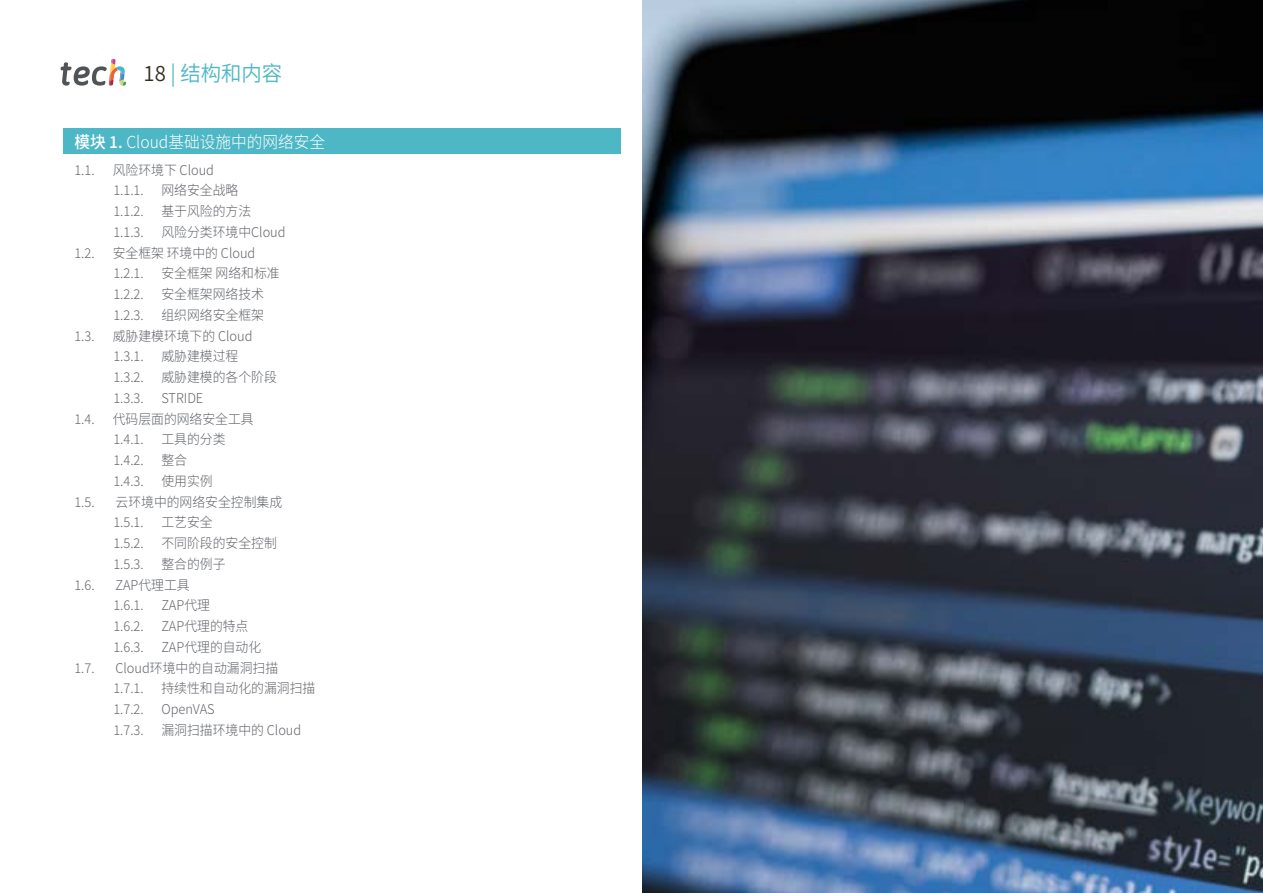
<style>
.page{position:relative;width:1263px;height:893px;background:#fff}
.page>*{position:absolute;margin:0;border:0;box-sizing:border-box;transform-origin:0 0}
.t1{font:21px "Source Han Sans CN";color:#4db7c5}
.t2{font:300 16.5px "Source Han Sans CN";color:#fff;scale:.95 1}
.t3{font:300 13.5px/20.7px "Source Han Sans CN";color:#61646a;scale:.95 1}
.s1{color:#312e20}
.s2{font-weight:500}
</style>
<div class="page">
<div style="left:63px;top:128px;width:558px;height:26px;background:#4db7c5"></div>
<img style="left:642px;top:0;width:621px;height:893px">
<svg style="left:61px;top:59px;width:65px;height:27px"></svg>
<h1 class="t1" style="left:144px;top:61px;width:140px"><span class="s1">18</span> | 结构和内容</h1>
<p class="t2" style="left:74px;top:132px;width:265px"><span class="s2">模块 1.</span> Cloud基础设施中的网络安全</p>
<p class="t3" style="left:74px;top:160px;width:23px">1.1.</p>
<p class="t3" style="left:113px;top:160px;width:108px">风险环境下 Cloud<br>1.1.1.</p>
<p class="t3" style="left:161px;top:180px;width:83px">网络安全战略</p>
<p class="t3" style="left:113px;top:201px;width:33px">1.1.2.</p>
<p class="t3" style="left:161px;top:201px;width:96px">基于风险的方法</p>
<p class="t3" style="left:113px;top:222px;width:33px">1.1.3.</p>
<p class="t3" style="left:161px;top:222px;width:132px">风险分类环境中Cloud</p>
<p class="t3" style="left:74px;top:243px;width:23px">1.2.</p>
<p class="t3" style="left:113px;top:243px;width:152px">安全框架 环境中的 Cloud<br>1.2.1.</p>
<p class="t3" style="left:161px;top:263px;width:126px">安全框架 网络和标准</p>
<p class="t3" style="left:113px;top:284px;width:33px">1.2.2.</p>
<p class="t3" style="left:161px;top:284px;width:109px">安全框架网络技术</p>
<p class="t3" style="left:113px;top:305px;width:33px">1.2.3.</p>
<p class="t3" style="left:161px;top:305px;width:109px">组织网络安全框架</p>
<p class="t3" style="left:74px;top:326px;width:23px">1.3.</p>
<p class="t3" style="left:113px;top:326px;width:149px">威胁建模环境下的 Cloud<br>1.3.1.</p>
<p class="t3" style="left:161px;top:346px;width:83px">威胁建模过程</p>
<p class="t3" style="left:113px;top:367px;width:33px">1.3.2.</p>
<p class="t3" style="left:161px;top:367px;width:123px">威胁建模的各个阶段</p>
<p class="t3" style="left:113px;top:388px;width:33px">1.3.3.</p>
<p class="t3" style="left:161px;top:388px;width:46px">STRIDE</p>
<p class="t3" style="left:74px;top:409px;width:23px">1.4.</p>
<p class="t3" style="left:113px;top:409px;width:150px">代码层面的网络安全工具<br>1.4.1.</p>
<p class="t3" style="left:161px;top:429px;width:69px">工具的分类</p>
<p class="t3" style="left:113px;top:450px;width:33px">1.4.2.</p>
<p class="t3" style="left:161px;top:450px;width:28px">整合</p>
<p class="t3" style="left:113px;top:471px;width:33px">1.4.3.</p>
<p class="t3" style="left:161px;top:471px;width:55px">使用实例</p>
<p class="t3" style="left:74px;top:492px;width:23px">1.5.</p>
<p class="t3" style="left:113px;top:492px;width:179px">云环境中的网络安全控制集成<br>1.5.1.</p>
<p class="t3" style="left:161px;top:512px;width:55px">工艺安全</p>
<p class="t3" style="left:113px;top:533px;width:33px">1.5.2.</p>
<p class="t3" style="left:161px;top:533px;width:123px">不同阶段的安全控制</p>
<p class="t3" style="left:113px;top:554px;width:33px">1.5.3.</p>
<p class="t3" style="left:161px;top:554px;width:69px">整合的例子</p>
<p class="t3" style="left:74px;top:575px;width:23px">1.6.</p>
<p class="t3" style="left:113px;top:575px;width:82px">ZAP代理工具<br>1.6.1.</p>
<p class="t3" style="left:161px;top:595px;width:53px">ZAP代理</p>
<p class="t3" style="left:113px;top:616px;width:33px">1.6.2.</p>
<p class="t3" style="left:161px;top:616px;width:93px">ZAP代理的特点</p>
<p class="t3" style="left:113px;top:637px;width:33px">1.6.3.</p>
<p class="t3" style="left:161px;top:637px;width:107px">ZAP代理的自动化</p>
<p class="t3" style="left:74px;top:658px;width:23px">1.7.</p>
<p class="t3" style="left:113px;top:658px;width:175px">Cloud环境中的自动漏洞扫描<br>1.7.1.</p>
<p class="t3" style="left:161px;top:678px;width:164px">持续性和自动化的漏洞扫描</p>
<p class="t3" style="left:113px;top:699px;width:33px">1.7.2.</p>
<p class="t3" style="left:161px;top:699px;width:58px">OpenVAS</p>
<p class="t3" style="left:113px;top:720px;width:33px">1.7.3.</p>
<p class="t3" style="left:161px;top:720px;width:149px">漏洞扫描环境中的 Cloud</p>
</div>
